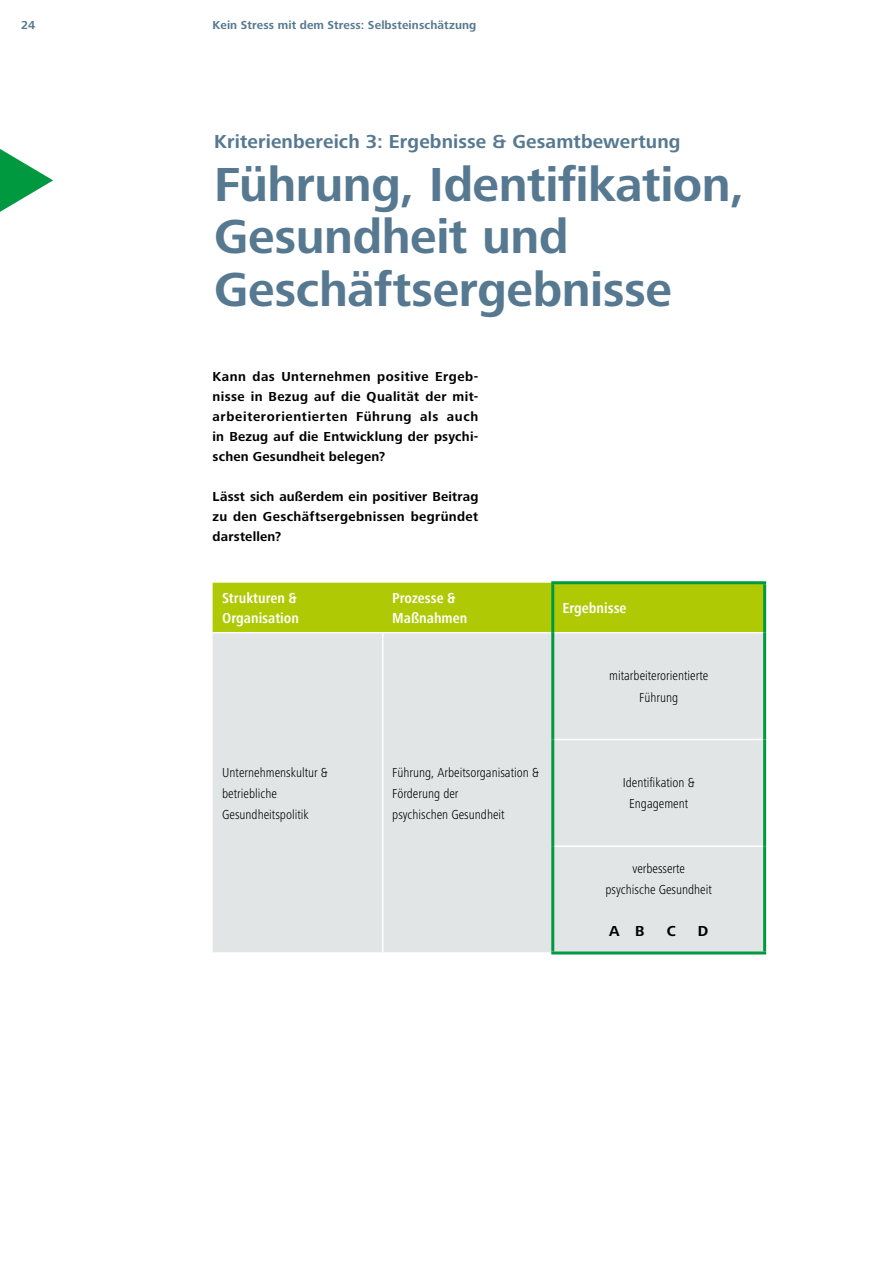
<style>
.page{position:relative;width:893px;height:1263px;background:#fff}
.page>*{position:absolute;margin:0;border:0;box-sizing:border-box;transform-origin:0 0}
.t1{font:700 49.5px/52.5px "Frutiger Next Pro";letter-spacing:-.01em;color:#567991}
.t2{font:700 19.5px "Frutiger Next Pro";letter-spacing:.005em;color:#567991}
.t3{font:700 condensed 15px/20.1px "Frutiger Next Pro";color:#fff}
.t4{font:700 15px "Frutiger Next Pro";color:#000}
.t5{font:700 13.5px/20.1px "Frutiger Next Pro";letter-spacing:.015em;color:#000;text-align:justify}
.t6{font:300 condensed 13.5px/21px "Frutiger Next Pro";color:#000;text-align:center}
.t7{font:700 12px "Frutiger Next Pro";letter-spacing:.01em;color:#567991}
</style>
<div class="page">
<svg style="left:0;top:149px;width:53px;height:63px"></svg>
<div style="left:213px;top:583px;width:550px;height:49px;background:#afca05"></div>
<div style="left:213px;top:633px;width:550px;height:319px;background:#e2e5e5"></div>
<hr style="left:554px;top:739px;width:209px;height:1px;background:#fff">
<hr style="left:554px;top:845px;width:209px;height:2px;background:#fff">
<hr style="left:382px;top:633px;width:1px;height:106px;background:#fff">
<hr style="left:382px;top:739px;width:1px;height:107px;background:#fff">
<hr style="left:382px;top:846px;width:1px;height:106px;background:#fff">
<hr style="left:551px;top:581px;width:215px;height:3px;background:#00993f">
<hr style="left:763px;top:584px;width:3px;height:49px;background:#00993f">
<hr style="left:763px;top:633px;width:3px;height:106px;background:#00993f">
<hr style="left:763px;top:739px;width:3px;height:107px;background:#00993f">
<hr style="left:763px;top:846px;width:3px;height:105px;background:#00993f">
<hr style="left:551px;top:951px;width:215px;height:3px;background:#00993f">
<hr style="left:551px;top:584px;width:3px;height:49px;background:#00993f">
<hr style="left:551px;top:633px;width:3px;height:106px;background:#00993f">
<hr style="left:551px;top:739px;width:3px;height:107px;background:#00993f">
<hr style="left:551px;top:846px;width:3px;height:105px;background:#00993f">
<p class="t7" style="left:21px;top:20px;width:16px">24</p>
<p class="t7" style="left:213px;top:20px;width:265px">Kein Stress mit dem Stress: Selbsteinschätzung</p>
<h2 class="t2" style="left:214px;top:134px;width:468px">Kriterienbereich 3: Ergebnisse &amp; Gesamtbewertung</h2>
<h1 class="t1" style="left:214px;top:162px;width:532px">Führung, Identifikation,<br>Gesundheit und<br>Geschäftsergebnisse</h1>
<p class="t5" style="left:213px;top:367px;width:267px">Kann das Unternehmen positive Er geb&shy;nisse in Bezug auf die Qualität der mit&shy;arbeiter orientierten Führung als auch in Bezug auf die Entwicklung der psychi&shy;schen Gesundheit belegen?</p>
<p class="t5" style="left:213px;top:488px;width:267px">Lässt sich außerdem ein positiver Beitrag zu den Geschäftsergebnissen begründet darstellen?</p>
<p class="t3" style="left:222px;top:589px;width:78px">Strukturen &amp;<br>Organisation</p>
<p class="t3" style="left:392px;top:589px;width:77px">Prozesse &amp;<br>Maßnahmen</p>
<p class="t3" style="left:562px;top:599px;width:66px">Ergebnisse</p>
<p class="t6" style="left:222px;top:762px;width:107px;text-align:left">Unternehmenskultur &amp; betriebliche<br>Gesundheitspolitik</p>
<p class="t6" style="left:392px;top:762px;width:148px;text-align:left">Führung, Arbeitsorganisation &amp;<br>Förderung der<br>psychischen Gesundheit</p>
<p class="t6" style="left:609px;top:666px;width:101px">mitarbeiter orientierte<br>Führung</p>
<p class="t6" style="left:623px;top:773px;width:74px">Identifikation &amp;<br>Engagement</p>
<p class="t6" style="left:606px;top:858px;width:108px">verbesserte<br>psychische Gesundheit</p>
<p class="t4" style="left:609px;top:925px;width:37px">A B</p>
<p class="t4" style="left:667px;top:925px;width:11px">C</p>
<p class="t4" style="left:698px;top:925px;width:12px">D</p>
</div>
